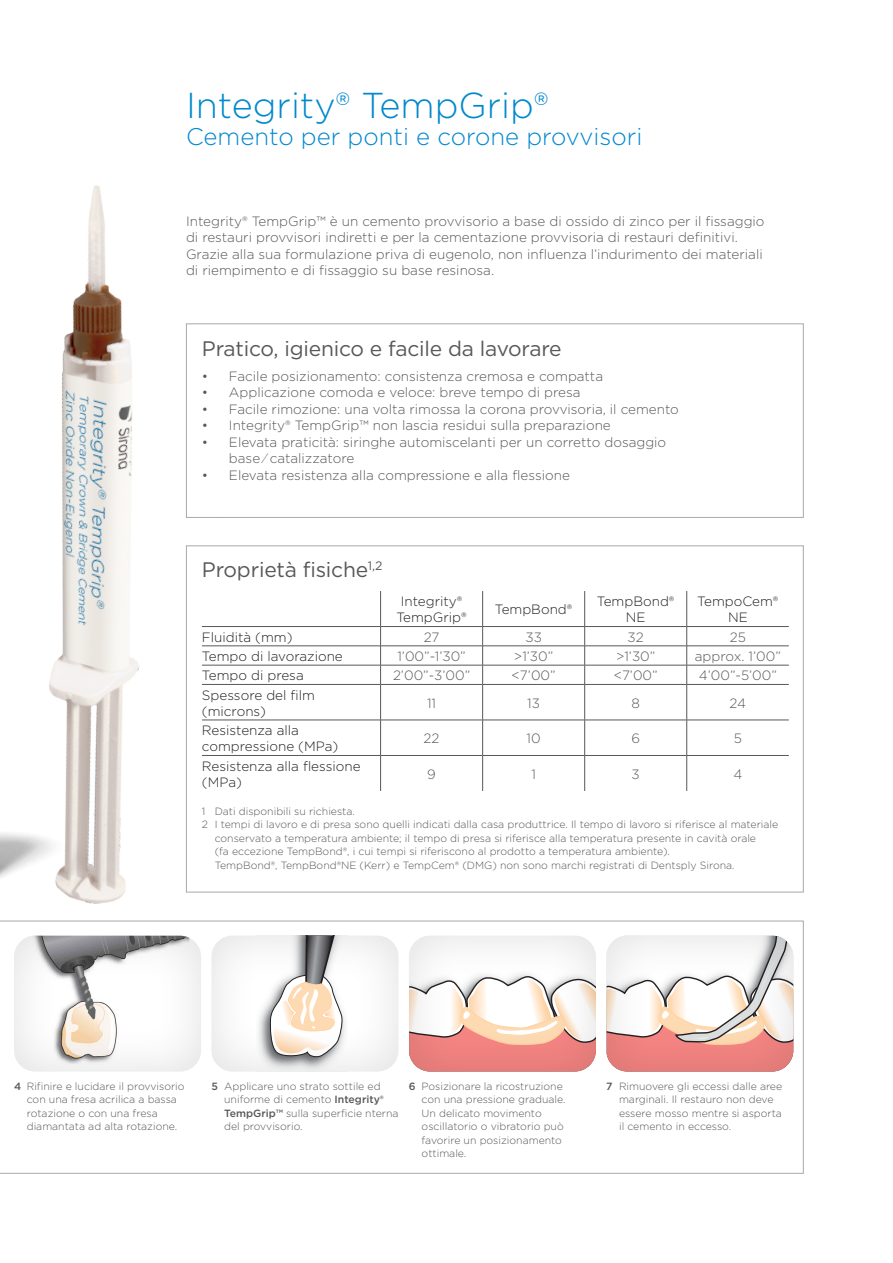
<style>
.page{position:relative;width:893px;height:1263px;background:#fff}
.page>*{position:absolute;margin:0;border:0;box-sizing:border-box;transform-origin:0 0}
.t1{font:300 36px "Gotham";color:#0088ce}
.t2{font:300 24px "Gotham";color:#0088ce}
.t3{font:21px "Gotham";letter-spacing:-.01em;color:#57585a}
.t4{font:300 13.5px/16.5px "Gotham";color:#57585a}
.t5{font:300 13.5px/16.2px "Gotham";color:#231f20}
.t6{font:300 10.5px/13.5px "Gotham";color:#57585a}
.s1{font-weight:500}
</style>
<div class="page">
<svg style="left:0;top:921px;width:804px;height:253px"></svg>
<hr style="left:380px;top:591px;width:1px;height:35px;background:#57585a">
<hr style="left:482px;top:591px;width:1px;height:35px;background:#57585a">
<hr style="left:584px;top:591px;width:1px;height:35px;background:#57585a">
<hr style="left:686px;top:591px;width:1px;height:35px;background:#57585a">
<hr style="left:202px;top:626px;width:179px;height:1px;background:#57585a">
<hr style="left:381px;top:626px;width:102px;height:1px;background:#57585a">
<hr style="left:483px;top:626px;width:102px;height:1px;background:#57585a">
<hr style="left:585px;top:626px;width:102px;height:1px;background:#57585a">
<hr style="left:687px;top:626px;width:102px;height:1px;background:#57585a">
<hr style="left:202px;top:646px;width:179px;height:1px;background:#57585a">
<hr style="left:381px;top:646px;width:102px;height:1px;background:#57585a">
<hr style="left:483px;top:646px;width:102px;height:1px;background:#57585a">
<hr style="left:585px;top:646px;width:102px;height:1px;background:#57585a">
<hr style="left:687px;top:646px;width:102px;height:1px;background:#57585a">
<hr style="left:202px;top:665px;width:179px;height:1px;background:#57585a">
<hr style="left:381px;top:665px;width:102px;height:1px;background:#57585a">
<svg style="left:380px;top:627px;width:1px;height:57px"></svg>
<hr style="left:483px;top:665px;width:102px;height:1px;background:#57585a">
<svg style="left:482px;top:627px;width:1px;height:57px"></svg>
<hr style="left:585px;top:665px;width:102px;height:1px;background:#57585a">
<svg style="left:584px;top:627px;width:1px;height:57px"></svg>
<hr style="left:687px;top:665px;width:102px;height:1px;background:#57585a">
<svg style="left:686px;top:627px;width:1px;height:57px"></svg>
<hr style="left:202px;top:684px;width:179px;height:1px;background:#57585a">
<hr style="left:381px;top:684px;width:102px;height:1px;background:#57585a">
<hr style="left:380px;top:685px;width:1px;height:35px;background:#57585a">
<hr style="left:483px;top:684px;width:102px;height:1px;background:#57585a">
<hr style="left:482px;top:685px;width:1px;height:35px;background:#57585a">
<hr style="left:585px;top:684px;width:102px;height:1px;background:#57585a">
<hr style="left:584px;top:685px;width:1px;height:35px;background:#57585a">
<hr style="left:687px;top:684px;width:102px;height:1px;background:#57585a">
<hr style="left:686px;top:685px;width:1px;height:35px;background:#57585a">
<hr style="left:202px;top:720px;width:179px;height:1px;background:#57585a">
<hr style="left:381px;top:720px;width:102px;height:1px;background:#57585a">
<hr style="left:380px;top:720px;width:1px;height:35px;background:#57585a">
<hr style="left:483px;top:720px;width:102px;height:1px;background:#57585a">
<hr style="left:482px;top:720px;width:1px;height:35px;background:#57585a">
<hr style="left:585px;top:720px;width:102px;height:1px;background:#57585a">
<hr style="left:584px;top:720px;width:1px;height:35px;background:#57585a">
<hr style="left:687px;top:720px;width:102px;height:1px;background:#57585a">
<hr style="left:686px;top:720px;width:1px;height:35px;background:#57585a">
<hr style="left:202px;top:755px;width:179px;height:1px;background:#57585a">
<hr style="left:381px;top:755px;width:102px;height:1px;background:#57585a">
<hr style="left:380px;top:756px;width:1px;height:35px;background:#57585a">
<hr style="left:483px;top:755px;width:102px;height:1px;background:#57585a">
<hr style="left:482px;top:756px;width:1px;height:35px;background:#57585a">
<hr style="left:585px;top:755px;width:102px;height:1px;background:#57585a">
<hr style="left:584px;top:756px;width:1px;height:35px;background:#57585a">
<hr style="left:687px;top:755px;width:102px;height:1px;background:#57585a">
<hr style="left:686px;top:756px;width:1px;height:35px;background:#57585a">
<img style="left:0;top:185px;width:313px;height:740px">
<div style="left:408px;top:934px;width:190px;height:138px;background:#57585a;opacity:.2"></div>
<div style="left:210px;top:934px;width:191px;height:138px;background:#57585a;opacity:.2"></div>
<div style="left:13px;top:934px;width:190px;height:138px;background:#57585a;opacity:.2"></div>
<div style="left:605px;top:934px;width:190px;height:138px;background:#57585a;opacity:.2"></div>
<p class="t1" style="left:186px;top:83px;width:364px">Integrity® TempGrip®</p>
<p class="t2" style="left:186px;top:121px;width:458px">Cemento per ponti e corone provvisori</p>
<p class="t4" style="left:186px;top:212px;width:580px">Integrity® TempGrip™ è un cemento provvisorio a base di ossido di zinco per il fissaggio di restauri provvisori indiretti e per la cementazione provvisoria di restauri definitivi.</p>
<p class="t4" style="left:186px;top:245px;width:578px">Grazie alla sua formulazione priva di eugenolo, non influenza l’indurimento dei materiali</p>
<p class="t4" style="left:186px;top:262px;width:310px">di riempimento e di fissaggio su base resinosa.</p>
<p class="t3" style="left:202px;top:335px;width:361px">Pratico, igienico e facile da lavorare</p>
<p class="t4" style="left:202px;top:367px;width:403px">• Facile posizionamento: consistenza cremosa e compatta</p>
<p class="t4" style="left:202px;top:384px;width:380px">• Applicazione comoda e veloce: breve tempo di presa</p>
<p class="t4" style="left:202px;top:400px;width:478px">• Facile rimozione: una volta rimossa la corona provvisoria, il cemento</p>
<p class="t4" style="left:202px;top:417px;width:410px">• Integrity® TempGrip™ non lascia residui sulla preparazione</p>
<p class="t4" style="left:229px;top:433px;width:439px;text-indent:-27px">• Elevata praticità: siringhe automiscelanti per un corretto dosaggio base ⁄ catalizzatore</p>
<p class="t4" style="left:202px;top:466px;width:369px">• Elevata resistenza alla compressione e alla flessione</p>
<p class="t3" style="left:202px;top:556px;width:182px">Proprietà fisiche<sup>1,2</sup></p>
<p class="t5" style="left:396px;top:593px;width:72px;text-align:center">Integrity®<br>TempGrip®</p>
<p class="t5" style="left:495px;top:601px;width:79px">TempBond®</p>
<p class="t5" style="left:597px;top:593px;width:79px;text-align:center">TempBond®<br>NE</p>
<p class="t5" style="left:697px;top:593px;width:83px">TempoCem®</p>
<p class="t5" style="left:728px;top:609px;width:21px">NE</p>
<p class="t5" style="left:202px;top:628px;width:92px">Fluidità (mm)</p>
<p class="t4" style="left:424px;top:628px;width:17px">27</p>
<p class="t4" style="left:525px;top:628px;width:18px">33</p>
<p class="t4" style="left:628px;top:628px;width:18px">32</p>
<p class="t4" style="left:730px;top:628px;width:18px">25</p>
<p class="t5" style="left:202px;top:648px;width:142px">Tempo di lavorazione</p>
<p class="t4" style="left:397px;top:647px;width:70px">1’00”-1’30”</p>
<p class="t4" style="left:514px;top:647px;width:41px">&gt;1’30”</p>
<p class="t4" style="left:616px;top:647px;width:41px">&gt;1’30”</p>
<p class="t4" style="left:695px;top:647px;width:87px">approx. 1’00”</p>
<p class="t5" style="left:202px;top:667px;width:103px">Tempo di presa</p>
<p class="t4" style="left:393px;top:667px;width:79px">2’00”-3’00”</p>
<p class="t4" style="left:512px;top:667px;width:46px">&lt;7’00”</p>
<p class="t4" style="left:614px;top:667px;width:46px">&lt;7’00”</p>
<p class="t4" style="left:699px;top:667px;width:80px">4’00”-5’00”</p>
<p class="t5" style="left:202px;top:686px;width:114px">Spessore del film (microns)</p>
<p class="t4" style="left:427px;top:694px;width:11px">11</p>
<p class="t4" style="left:527px;top:694px;width:14px">13</p>
<p class="t4" style="left:631px;top:694px;width:10px">8</p>
<p class="t4" style="left:730px;top:694px;width:18px">24</p>
<p class="t5" style="left:202px;top:722px;width:138px">Resistenza alla compressione (MPa)</p>
<p class="t4" style="left:424px;top:730px;width:17px">22</p>
<p class="t4" style="left:527px;top:730px;width:16px">10</p>
<p class="t4" style="left:631px;top:730px;width:10px">6</p>
<p class="t4" style="left:734px;top:730px;width:10px">5</p>
<p class="t5" style="left:202px;top:757px;width:160px">Resistenza alla flessione (MPa)</p>
<p class="t4" style="left:427px;top:765px;width:10px">9</p>
<p class="t4" style="left:531px;top:765px;width:6px">1</p>
<p class="t4" style="left:632px;top:765px;width:10px">3</p>
<p class="t4" style="left:733px;top:765px;width:10px">4</p>
<p class="t6" style="left:202px;top:804px;width:154px">1 Dati disponibili su richiesta.</p>
<p class="t6" style="left:215px;top:818px;width:565px;text-indent:-13px">2 I tempi di lavoro e di presa sono quelli indicati dalla casa produttrice. Il tempo di lavoro si riferisce al materiale conservato a temperatura ambiente; il tempo di presa si riferisce alla temperatura presente in cavità orale<br>(fa eccezione TempBond®, i cui tempi si riferiscono al prodotto a temperatura ambiente).</p>
<p class="t6" style="left:215px;top:858px;width:521px">TempBond®, TempBond®NE (Kerr) e TempCem® (DMG) non sono marchi registrati di Dentsply Sirona.</p>
<p class="t6" style="left:27px;top:1079px;width:159px;text-indent:-13px"><span class="s1">4</span> Rifinire e lucidare il provvisorio con una fresa acrilica a bassa rotazione o con una fresa diamantata ad alta rotazione.</p>
<p class="t6" style="left:224px;top:1079px;width:176px;text-indent:-13px"><span class="s1">5</span> Applicare uno strato sottile ed uniforme di cemento <span class="s1">Integrity®<br>TempGrip™</span> sulla superficie nterna del provvisorio.</p>
<p class="t6" style="left:422px;top:1079px;width:145px;text-indent:-13px"><span class="s1">6</span> Posizionare la ricostruzione con una pressione graduale.<br>Un delicato movimento oscillatorio o vibratorio può favorire un posizionamento ottimale.</p>
<p class="t6" style="left:619px;top:1079px;width:165px;text-indent:-13px"><span class="s1">7</span> Rimuovere gli eccessi dalle aree marginali. Il restauro non deve essere mosso mentre si asporta il cemento in eccesso.</p>
</div>
